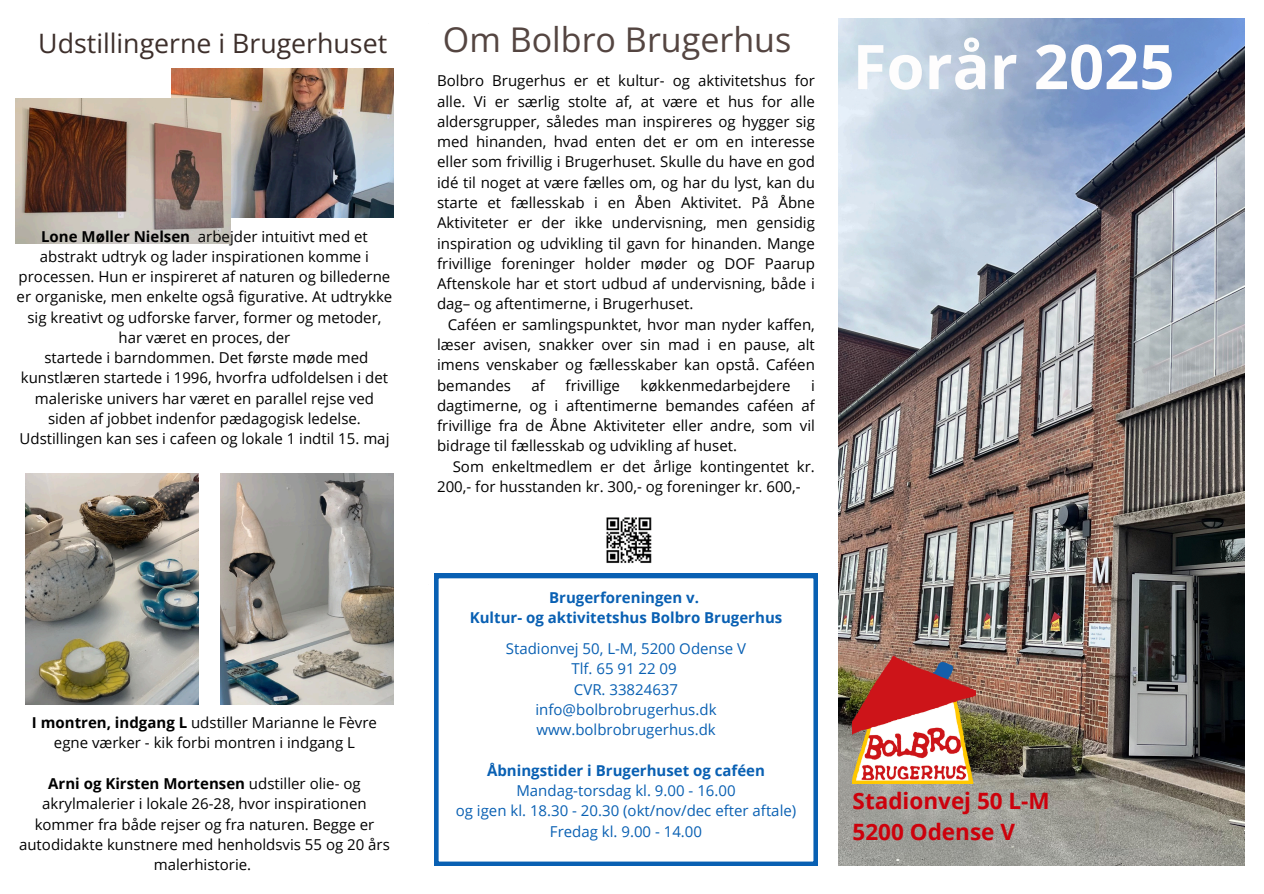
<style>
.page{position:relative;width:1264px;height:894px;background:#fff}
.page>*{position:absolute;margin:0;border:0;box-sizing:border-box;transform-origin:0 0}
.t1{font:700 61.65px "Open Sans";color:#fefdfd}
.t2{font:34.05px "Open Sans";color:#544541}
.t3{font:26.7px "Open Sans";color:#3d2f2b}
.t4{font:700 22.5px/31.5px "Open Sans";color:#cd010c}
.t5{font:15px/20.2px "Open Sans";color:#000;text-align:center}
.t6{font:15px "Open Sans";color:#0960b3}
.t7{font:700 15px/20.2px "Open Sans";color:#0960b3;text-align:center}
.s1{font-weight:700}
</style>
<div class="page">
<img style="left:172px;top:69px;width:221px;height:148px">
<img style="left:838px;top:19px;width:406px;height:846px">
<img style="left:852px;top:656px;width:123px;height:127px">
<svg style="left:434px;top:573px;width:384px;height:292px"></svg>
<img style="left:606px;top:517px;width:46px;height:46px">
<img style="left:220px;top:473px;width:174px;height:231px">
<img style="left:26px;top:473px;width:173px;height:231px">
<img style="left:16px;top:98px;width:215px;height:146px">
<p class="t3" style="left:38px;top:24px;width:350px">Udstillingerne i Brugerhuset</p>
<p class="t2" style="left:443px;top:15px;width:350px">Om Bolbro Brugerhus</p>
<p class="t5" style="left:17px;top:225px;width:377px"><span class="s1">Lone Møller Nielsen</span> arbejder intuitivt med et abstrakt udtryk og lader inspirationen komme i processen. Hun er inspireret af naturen og billederne er organiske, men enkelte også figurative. At udtrykke sig kreativt og udforske farver, former og metoder, har været en proces, der</p>
<p class="t5" style="left:21px;top:347px;width:369px">startede i barndommen. Det første møde med kunstlæren startede i 1996, hvorfra udfoldelsen i det maleriske univers har været en parallel rejse ved siden af jobbet indenfor pædagogisk ledelse.</p>
<p class="t5" style="left:20px;top:428px;width:371px">Udstillingen kan ses i cafeen og lokale 1 indtil 15. maj</p>
<p class="t5" style="left:437px;top:70px;width:379px;text-align:justify">Bolbro Brugerhus er et kultur- og aktivitetshus for alle. Vi er særlig stolte af, at være et hus for alle aldersgrupper, således man inspireres og hygger sig med hinanden, hvad enten det er om en interesse eller som frivillig i Brugerhuset. Skulle du have en god idé til noget at være fælles om, og har du lyst, kan du starte et fællesskab i en Åben Aktivitet. På Åbne Aktiviteter er der ikke undervisning, men gensidig inspiration og udvikling til gavn for hinanden. Mange frivillige foreninger holder møder og DOF Paarup Aftenskole har et stort udbud af undervisning, både i dag– og aftentimerne, i Brugerhuset.</p>
<p class="t5" style="left:437px;top:313px;width:379px;text-align:justify;text-indent:11px">Caféen er samlingspunktet, hvor man nyder kaffen, læser avisen, snakker over sin mad i en pause, alt imens venskaber og fællesskaber kan opstå. Caféen bemandes</p>
<p class="t5" style="left:531px;top:374px;width:15px">af</p>
<p class="t5" style="left:565px;top:374px;width:56px">frivillige</p>
<p class="t5" style="left:640px;top:374px;width:151px">køkkenmedarbejdere</p>
<p class="t5" style="left:437px;top:374px;width:379px;text-align:justify;text-indent:374px">i dagtimerne, og i aftentimerne bemandes caféen af frivillige fra de Åbne Aktiviteter eller andre, som vil bidrage til fællesskab og udvikling af huset.</p>
<p class="t5" style="left:437px;top:455px;width:379px;text-align:left;text-indent:16px">Som enkeltmedlem er det årlige kontingentet kr.<br>200,- for husstanden kr. 300,- og foreninger kr. 600,-</p>
<p class="t1" style="left:852px;top:23px;width:323px">Forår 2025</p>
<p class="t5" style="left:32px;top:712px;width:346px"><span class="s1">I montren, indgang L</span> udstiller Marianne le Fèvre egne værker - kik forbi montren i indgang L</p>
<p class="t5" style="left:19px;top:772px;width:372px"><span class="s1">Arni og Kirsten Mortensen</span> udstiller olie- og akrylmalerier i lokale 26-28, hvor inspirationen kommer fra både rejser og fra naturen. Begge er autodidakte kunstnere med henholdsvis 55 og 20 års malerhistorie.</p>
<h2 class="t7" style="left:470px;top:587px;width:314px">Brugerforeningen v.<br>Kultur- og aktivitetshus Bolbro Brugerhus</h2>
<p class="t6" style="left:506px;top:638px;width:242px">Stadionvej 50, L-M, 5200 Odense V</p>
<h5 class="t6" style="left:571px;top:658px;width:107px">Tlf. 65 91 22 09</h5>
<p class="t6" style="left:574px;top:678px;width:106px">CVR. 33824637</p>
<p class="t6" style="left:535px;top:698px;width:182px">info@bolbrobrugerhus.dk</p>
<p class="t6" style="left:536px;top:719px;width:181px">www.bolbrobrugerhus.dk</p>
<p class="t7" style="left:487px;top:759px;width:279px">Åbningstider i Brugerhuset og caféen</p>
<p class="t6" style="left:516px;top:779px;width:221px">Mandag-torsdag kl. 9.00 - 16.00</p>
<p class="t6" style="left:456px;top:800px;width:342px">og igen kl. 18.30 - 20.30 (okt/nov/dec efter aftale)</p>
<p class="t6" style="left:550px;top:820px;width:154px">Fredag kl. 9.00 - 14.00</p>
<p class="t4" style="left:852px;top:783px;width:198px">Stadionvej 50 L-M<br>5200 Odense V</p>
</div>
